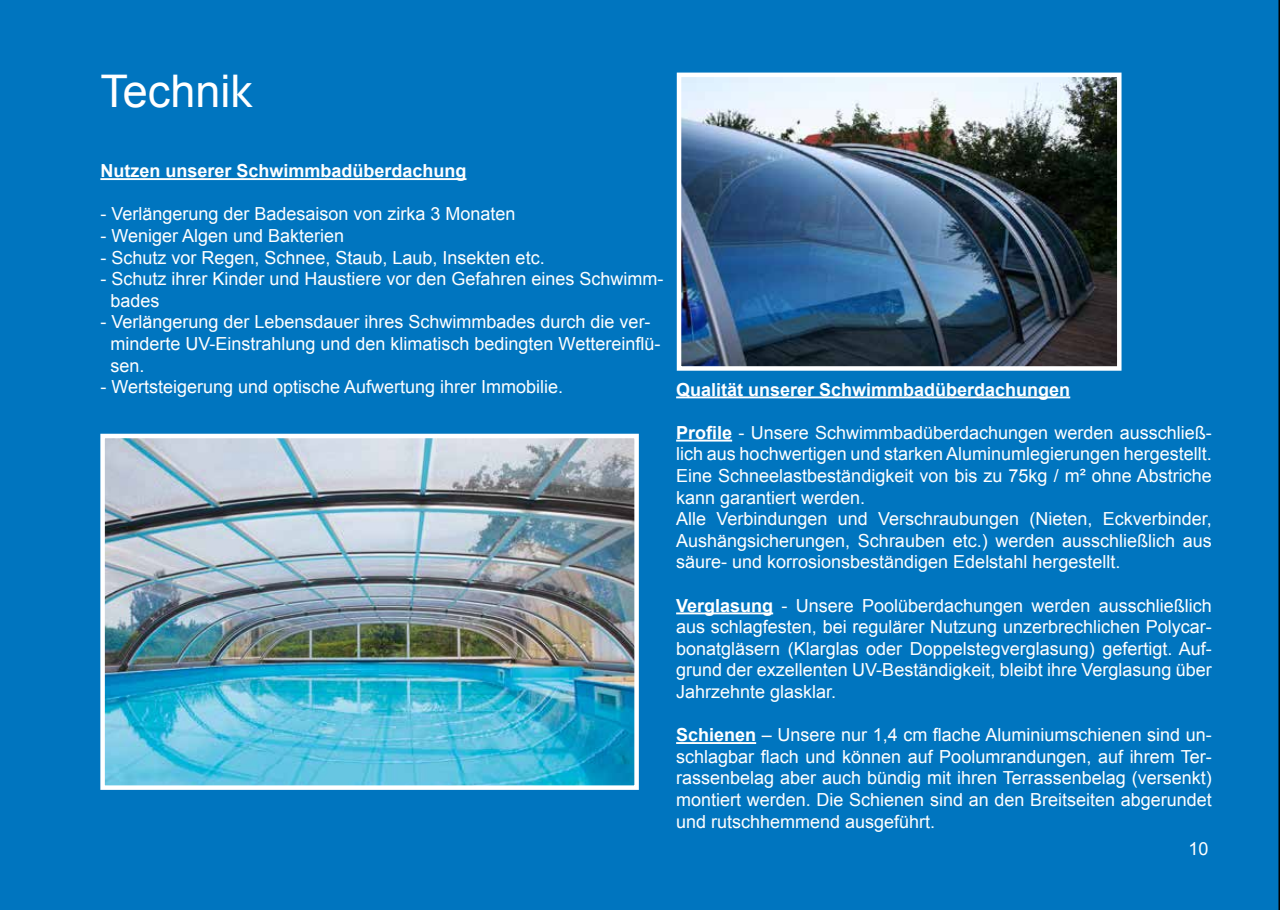
<style>
.page{position:relative;width:1280px;height:910px;background:#0075bf}
.page>*{position:absolute;margin:0;border:0;box-sizing:border-box;transform-origin:0 0}
.t1{font:45px "Arial";color:#fff}
.t2{font:18px/21.6px "Arial";color:#fff}
.t3{font:700 18px "Arial";color:#fff}
.s1{font-weight:700}
</style>
<div class="page">
<hr style="left:100px;top:178px;width:366px;height:2px;background:#fff">
<hr style="left:676px;top:396px;width:394px;height:2px;background:#fff">
<hr style="left:676px;top:440px;width:56px;height:2px;background:#fff">
<hr style="left:676px;top:612px;width:97px;height:2px;background:#fff">
<hr style="left:676px;top:742px;width:80px;height:2px;background:#fff">
<img style="left:105px;top:439px;width:529px;height:346px">
<div style="left:100px;top:434px;width:539px;height:356px;border:4px solid #fff"></div>
<img style="left:682px;top:78px;width:434px;height:288px">
<div style="left:677px;top:73px;width:444px;height:298px;border:4px solid #fff"></div>
<h1 class="t1" style="left:100px;top:60px;width:154px">Technik</h1>
<p class="t3" style="left:100px;top:158px;width:368px">Nutzen unserer Schwimmbadüberdachung</p>
<p class="t2" style="left:100px;top:203px;width:417px">- Verlängerung der Badesaison von zirka 3 Monaten</p>
<p class="t2" style="left:100px;top:225px;width:245px">- Weniger Algen und Bakterien</p>
<p class="t2" style="left:100px;top:246px;width:446px">- Schutz vor Regen, Schnee, Staub, Laub, Insekten etc.</p>
<p class="t2" style="left:110px;top:268px;width:555px;text-indent:-10px">- Schutz ihrer Kinder und Haustiere vor den Gefahren eines Schwimm&shy;bades</p>
<p class="t2" style="left:110px;top:311px;width:551px;text-indent:-10px">- Verlängerung der Lebensdauer ihres Schwimmbades durch die ver&shy;minderte UV-Einstrahlung und den klimatisch bedingten Wettereinflü&shy;sen.</p>
<p class="t2" style="left:100px;top:376px;width:464px">- Wertsteigerung und optische Aufwertung ihrer Immobilie.</p>
<p class="t3" style="left:676px;top:376px;width:396px">Qualität unserer Schwimmbadüberdachungen</p>
<p class="t2" style="left:676px;top:421px;width:537px"><span class="s1">Profile</span> - Unsere Schwimmbadüberdachungen werden ausschließ&shy;lich aus hochwertigen und starken Aluminumlegierungen hergestellt.<br>Eine Schneelastbeständigkeit von bis zu 75kg / m² ohne Abstriche kann garantiert werden.<br>Alle Verbindungen und Verschraubungen (Nieten, Eckverbinder, Aushängsicherungen, Schrauben etc.) werden ausschließlich aus säure- und korrosionsbeständigen Edelstahl hergestellt.</p>
<p class="t2" style="left:676px;top:594px;width:537px;text-align:justify"><span class="s1">Verglasung</span> - Unsere Poolüberdachungen werden ausschließlich aus schlagfesten, bei regulärer Nutzung unzerbrechlichen Polycar&shy;bonatgläsern (Klarglas oder Doppelstegverglasung) gefertigt. Auf&shy;grund der exzellenten UV-Beständigkeit, bleibt ihre Verglasung über Jahrzehnte glasklar.</p>
<p class="t2" style="left:676px;top:724px;width:537px;text-align:justify"><span class="s1">Schienen</span> – Unsere nur 1,4 cm flache Aluminiumschienen sind un&shy;schlagbar flach und können auf Poolumrandungen, auf ihrem Ter&shy;rassenbelag aber auch bündig mit ihren Terrassenbelag (versenkt) montiert werden. Die Schienen sind an den Breitseiten abgerundet und rutschhemmend ausgeführt.</p>
<p class="t2" style="left:1188px;top:838px;width:22px">10</p>
</div>
